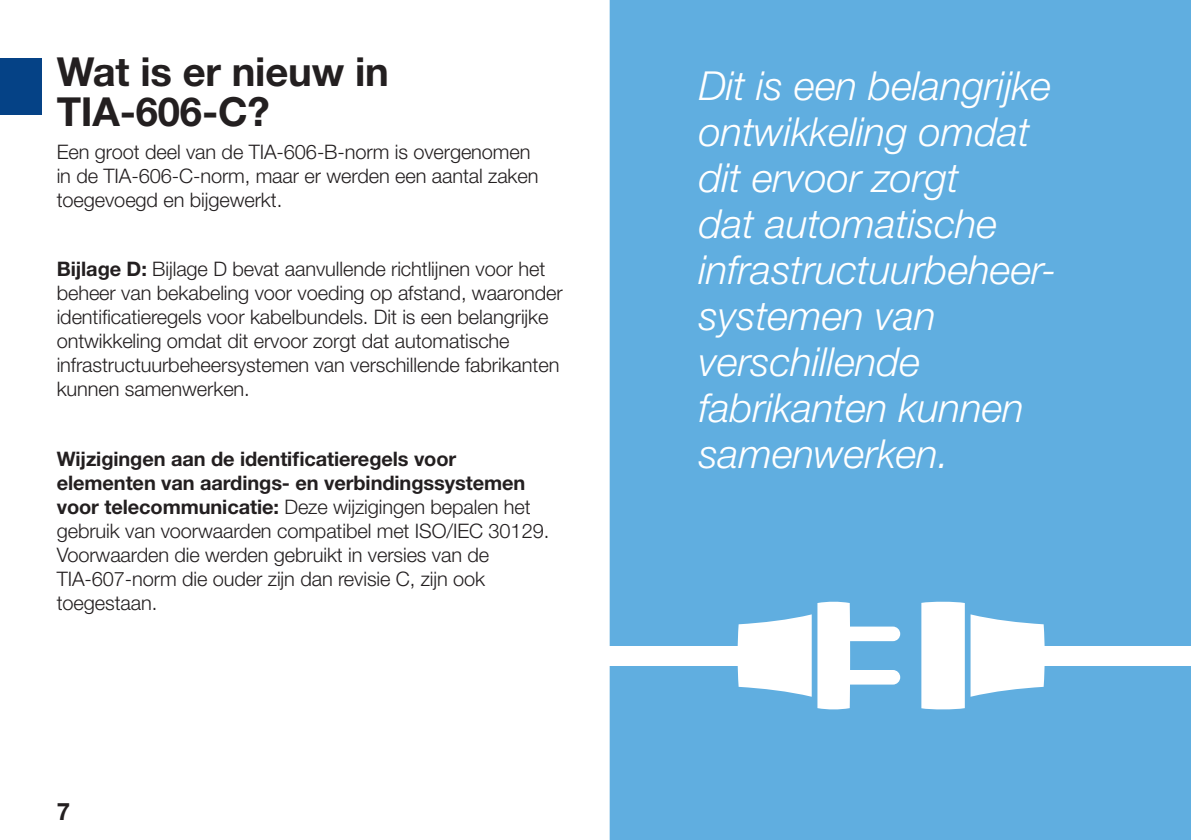
<style>
.page{position:relative;width:1191px;height:840px;background:#fff}
.page>*{position:absolute;margin:0;border:0;box-sizing:border-box;transform-origin:0 0}
._01_Headline_1_-_14p{font:italic 300 40px/46px "Helvetica Neue LT Pro";color:#fff}
._01_Headline_1_-_14p-2{font:700 40px/40px "Helvetica Neue LT Pro";letter-spacing:-.005em;color:#231f20}
.t1{font:700 24px "Helvetica Neue LT Pro";color:#231f20}
.t2{font:300 20px/24px "Helvetica Neue LT Pro";letter-spacing:-.005em;color:#231f20}
.s1{font-weight:700}
</style>
<div class="page">
<div style="left:0;top:58px;width:42px;height:57px;background:#054286"></div>
<div style="left:609px;top:0;width:582px;height:839px;background:#60aee0"></div>
<svg style="left:817px;top:601px;width:83px;height:108px"></svg>
<svg style="left:737px;top:614px;width:74px;height:82px"></svg>
<svg style="left:921px;top:601px;width:43px;height:108px"></svg>
<svg style="left:970px;top:614px;width:75px;height:82px"></svg>
<div style="left:469px;top:645px;width:271px;height:20px;background:#fff"></div>
<div style="left:1027px;top:645px;width:164px;height:20px;background:#fff"></div>
<p class="_01_Headline_1_-_14p-2" style="left:57px;top:50px;width:334px">Wat is er nieuw in<br>TIA-606-C?</p>
<p class="t2" style="left:57px;top:139px;width:483px">Een groot deel van de TIA-606-B-norm is overgenomen in de TIA-606-C-norm, maar er werden een aantal zaken toegevoegd en bijgewerkt.</p>
<p class="t2" style="left:57px;top:256px;width:507px"><span class="s1">Bijlage D:</span> Bijlage D bevat aanvullende richtlijnen voor het beheer van bekabeling voor voeding op afstand, waaronder identificatieregels voor kabelbundels. Dit is een belangrijke ontwikkeling omdat dit ervoor zorgt dat automatische infrastructuurbeheersystemen van verschillende fabrikanten kunnen samenwerken.</p>
<p class="t2" style="left:57px;top:446px;width:494px"><span class="s1">Wijzigingen aan de identificatieregels voor elementen van aardings- en verbindingssystemen voor telecommunicatie:</span> Deze wijzigingen bepalen het gebruik van voorwaarden compatibel met ISO/IEC 30129.<br>Voorwaarden die werden gebruikt in versies van de TIA-607-norm die ouder zijn dan revisie C, zijn ook toegestaan.</p>
<p class="t1" style="left:57px;top:796px;width:15px">7</p>
<p class="_01_Headline_1_-_14p" style="left:698px;top:62px;width:359px">Dit is een belangrijke ontwikkeling omdat dit ervoor zorgt<br>dat automatische infrastructuurbeheer&shy;systemen van verschillende fabrikanten kunnen samenwerken.</p>
</div>
